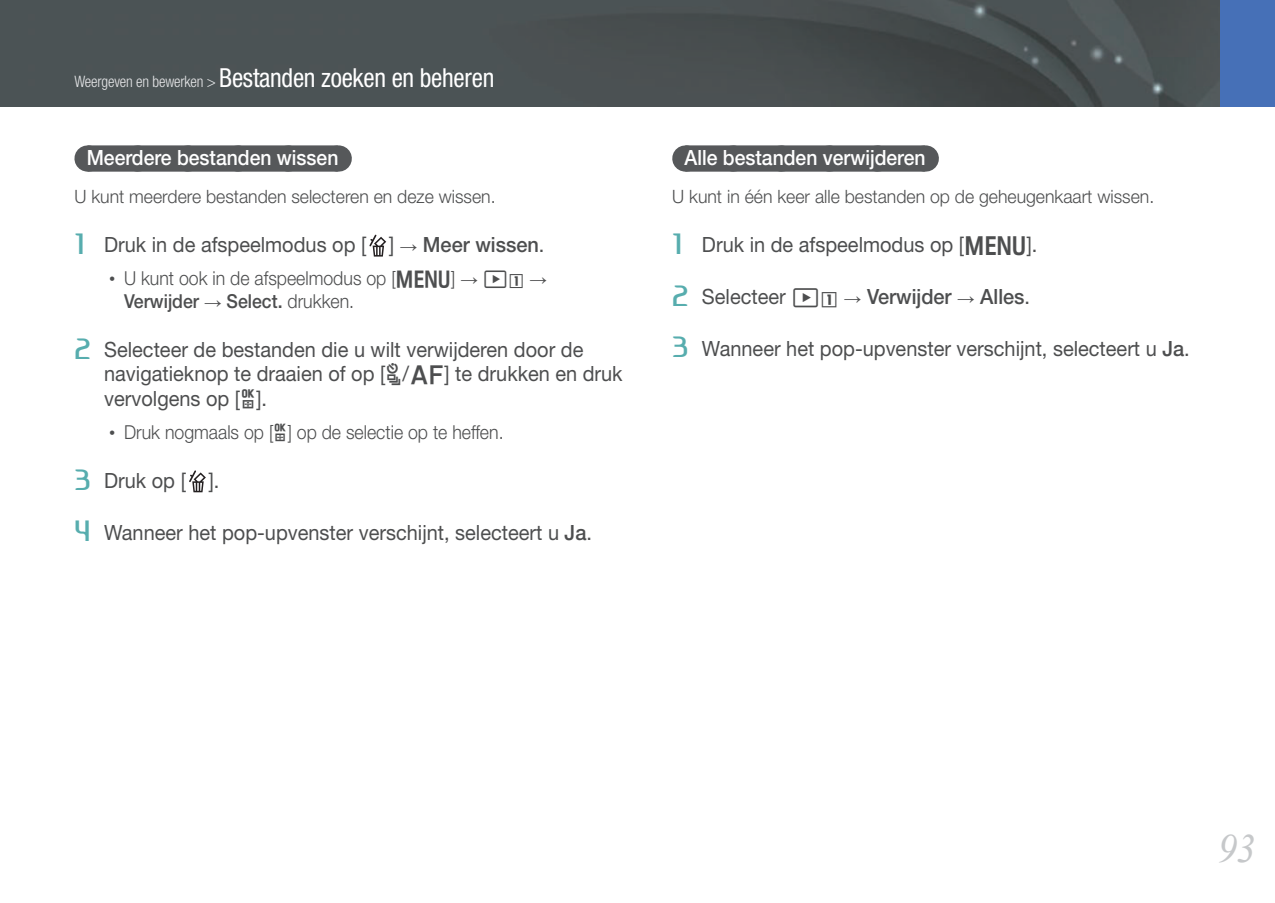
<style>
.page{position:relative;width:1275px;height:903px;background:#fff}
.page>*{position:absolute;margin:0;border:0;box-sizing:border-box;transform-origin:0 0}
.t1{font:italic 40.25px "Times New Roman";color:#c6c8ca;scale:.95 1}
.t2{font:condensed 26.25px "Helvetica Neue";letter-spacing:-.01em;color:#fff;scale:.96 1}
.t3{font:21px/24.5px "Helvetica Neue";color:#4d4e4f;scale:.95 1}
.t4{font:500 21px "Helvetica Neue";color:#fff;scale:.92 1}
.t5{font:500 21px "Helvetica Neue";color:#4d4e4f;scale:.95 1}
.t6{font:300 19.25px/22.8px "Helvetica Neue";color:#4d4e4f;scale:.92 1}
.t7{font:300 18.38px "Helvetica Neue";color:#4d4e4f;scale:.96 1}
.s1{font-weight:300;font-size:15.75px;color:#e6e7e9}
.s2{font-family:"Ageonebold";font-size:26.25px;color:#57adae}
.s3{font-family:"Arial";font-size:17.5px}
.s4{font-weight:500}
.s5{font-family:"Arial";font-weight:400;font-size:17.5px}
.s6{font-family:"NX1000";font-weight:400}
.s7{font-family:"NX1000"}
.s8{font-family:"Ageonebold";font-weight:400;font-size:26.25px;color:#57adae}
.s9{font-weight:400}
</style>
<div class="page">
<img style="left:0;top:0;width:1220px;height:107px">
<div style="left:1220px;top:0;width:55px;height:107px;background:#4670b7"></div>
<div style="left:88px;top:145px;width:250px;height:27px;background:#56585a"></div>
<svg style="left:138px;top:145px;width:175px;height:27px"></svg>
<svg style="left:338px;top:145px;width:1px;height:27px"></svg>
<svg style="left:369px;top:235px;width:17px;height:22px"></svg>
<svg style="left:189px;top:470px;width:17px;height:22px"></svg>
<div style="left:685px;top:145px;width:240px;height:27px;background:#56585a"></div>
<svg style="left:733px;top:145px;width:168px;height:27px"></svg>
<svg style="left:925px;top:145px;width:1px;height:27px"></svg>
<p class="t2" style="left:74px;top:68px;width:439px"><span class="s1">Weergeven en bewerken &gt;</span> Bestanden zoeken en beheren</p>
<p class="t4" style="left:87px;top:150px;width:275px">Meerdere bestanden wissen</p>
<p class="t7" style="left:74px;top:190px;width:440px">U kunt meerdere bestanden selecteren en deze wissen.</p>
<p class="t3" style="left:74px;top:234px;width:496px"><span class="s2">1</span> Druk in de afspeelmodus op [ ] <span class="s3">→</span> <span class="s4">Meer wissen</span>.</p>
<p class="t6" style="left:124px;top:268px;width:461px;text-indent:-15px"><span class="s5">•</span> U kunt ook in de afspeelmodus op [<span class="s6">M</span>] <span class="s5">→</span> <span class="s6">Z</span> <span class="s5">→<br></span><span class="s4">Verwijder</span> <span class="s5">→</span> <span class="s4">Select.</span> drukken.</p>
<p class="t3" style="left:104px;top:339px;width:547px;text-indent:-30px"><span class="s2">2</span> Selecteer de bestanden die u wilt verwijderen door de navigatieknop te draaien of op [<span class="s7">C</span>/<span class="s7">F</span>] te drukken en druk vervolgens op [<span class="s7">O</span>].</p>
<p class="t6" style="left:109px;top:422px;width:430px"><span class="s5">•</span> Druk nogmaals op [<span class="s6">O</span>] op de selectie op te heffen.</p>
<p class="t3" style="left:74px;top:470px;width:154px"><span class="s2">3</span> Druk op [ ].</p>
<p class="t3" style="left:74px;top:522px;width:546px"><span class="s2">4</span> Wanneer het pop-upvenster verschijnt, selecteert u <span class="s4">Ja</span>.</p>
<p class="t4" style="left:685px;top:150px;width:263px">Alle bestanden verwijderen</p>
<p class="t7" style="left:672px;top:190px;width:504px">U kunt in één keer alle bestanden op de geheugenkaart wissen.</p>
<p class="t3" style="left:672px;top:234px;width:386px"><span class="s2">1</span> Druk in de afspeelmodus op [<span class="s7">M</span>].</p>
<p class="t5" style="left:672px;top:289px;width:378px"><span class="s8">2</span> <span class="s9">Selecteer</span> <span class="s6">Z</span> <span class="s5">→</span> Verwijder <span class="s5">→</span> Alles<span class="s9">.</span></p>
<p class="t3" style="left:672px;top:338px;width:546px"><span class="s2">3</span> Wanneer het pop-upvenster verschijnt, selecteert u <span class="s4">Ja</span>.</p>
<h1 class="t1" style="left:1218px;top:826px;width:41px">93</h1>
</div>
